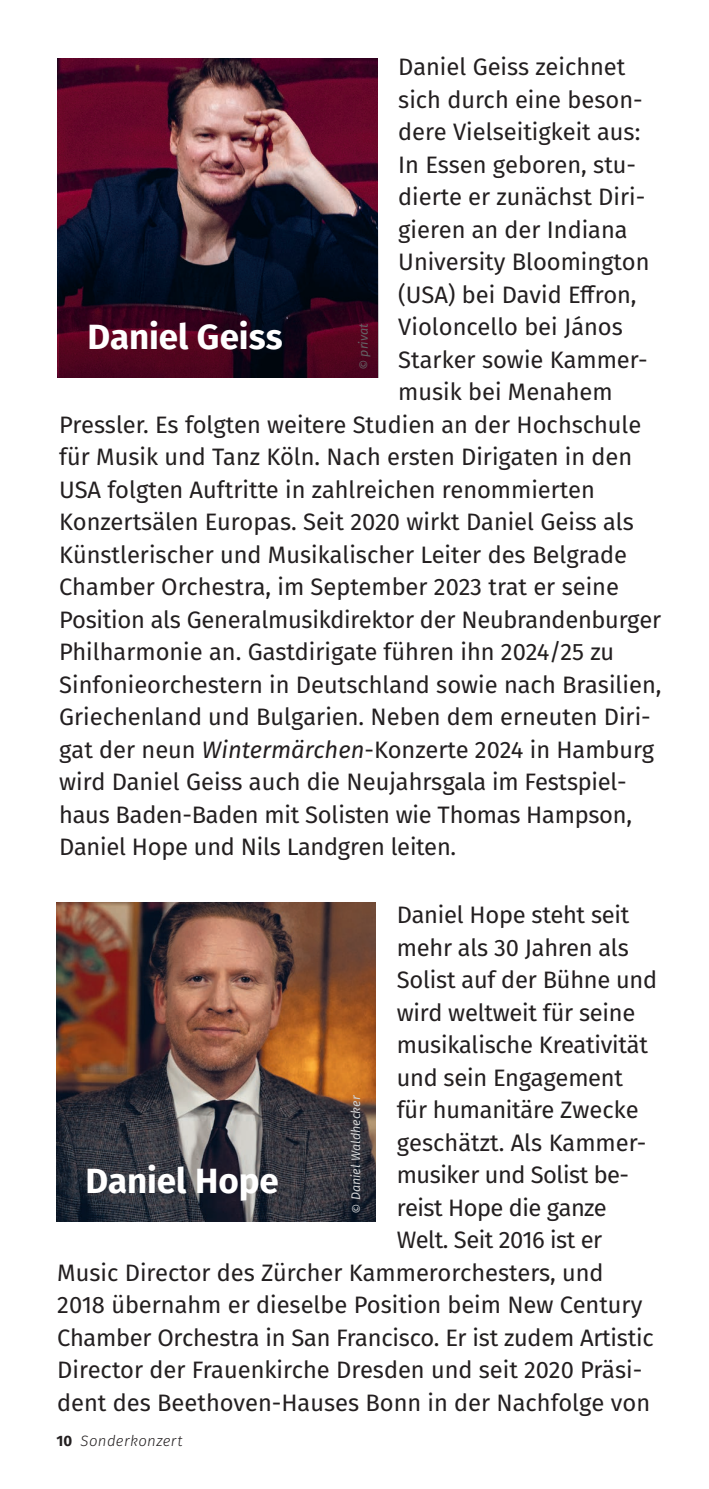
<style>
.page{position:relative;width:709px;height:1489px;background:#fff}
.page>*{position:absolute;margin:0;border:0;box-sizing:border-box;transform-origin:0 0}
.Künstler-Bio___Headline{font:700 35px "Fira Sans";letter-spacing:-.005em;color:#fff}
.Fließtext{font:23.75px/32.5px "Fira Sans";color:#231f20}
.Fließtext-2{font:23.75px/32.5px "Fira Sans";letter-spacing:-.02em;color:#231f20}
.t1{font:italic 300 15px "Fira Sans";letter-spacing:.025em;color:#231f20}
.Fotocredit{font:italic 12.5px "Fira Sans";color:#d1d2d4}
.Fotocredit-2{font:italic 12.5px "Fira Sans";color:#636366}
.s1{font-style:italic}
.s2{font-weight:700;font-style:normal}
</style>
<div class="page">
<img style="left:57px;top:902px;width:318px;height:319px">
<img style="left:58px;top:59px;width:319px;height:319px">
<svg style="left:59px;top:215px;width:319px;height:163px;background:#210d21"></svg>
<p class="Fließtext" style="left:398px;top:50px;width:229px">Daniel Geiss zeichnet</p>
<p class="Fließtext" style="left:398px;top:82px;width:246px">sich durch eine beson-</p>
<p class="Fließtext" style="left:398px;top:115px;width:244px">dere Vielseitigkeit aus:</p>
<p class="Fließtext" style="left:398px;top:147px;width:239px">In Essen geboren, stu-</p>
<p class="Fließtext" style="left:398px;top:180px;width:248px">dierte er zunächst Diri-</p>
<p class="Fließtext" style="left:398px;top:212px;width:231px">gieren an der Indiana</p>
<p class="Fließtext" style="left:398px;top:245px;width:253px">University Bloomington</p>
<p class="Fließtext" style="left:398px;top:277px;width:240px">(USA) bei David Effron,</p>
<p class="Fließtext" style="left:398px;top:310px;width:226px">Violoncello bei János</p>
<p class="Fließtext" style="left:398px;top:342px;width:251px">Starker sowie Kammer-</p>
<p class="Fließtext" style="left:398px;top:375px;width:216px">musik bei Menahem</p>
<p class="Fließtext" style="left:59px;top:407px;width:583px">Pressler. Es folgten weitere Studien an der Hochschule</p>
<p class="Fließtext" style="left:59px;top:440px;width:574px">für Musik und Tanz Köln. Nach ersten Dirigaten in den</p>
<p class="Fließtext" style="left:59px;top:472px;width:537px">USA folgten Auftritte in zahlreichen renommierten</p>
<p class="Fließtext" style="left:59px;top:505px;width:604px">Konzertsälen Europas. Seit 2020 wirkt Daniel Geiss als Künstlerischer und Musikalischer Leiter des Belgrade Chamber Orchestra, im September 2023 trat er seine Position als Generalmusikdirektor der Neubrandenburger Philharmonie an. Gastdirigate führen ihn 2024/25 zu Sinfonieorchestern in Deutschland sowie nach Brasilien, Griechenland und Bulgarien. Neben dem erneuten Diri&shy;gat der neun <span class="s1">Wintermärchen</span>-Konzerte 2024 in Hamburg wird Daniel Geiss auch die Neujahrsgala im Festspiel&shy;haus Baden-Baden mit Solisten wie Thomas Hampson, Daniel Hope und Nils Landgren leiten.</p>
<p class="Künstler-Bio___Headline" style="left:88px;top:308px;width:197px">Daniel Geiss</p>
<p class="Fotocredit-2" style="left:354px;top:370px;width:48px;rotate:-90deg">© privat</p>
<p class="Fließtext" style="left:397px;top:898px;width:262px">Daniel Hope steht seit mehr als 30 Jahren als<br>Solist auf der Bühne und wird weltweit für seine musikalische Kreativität und sein Engagement</p>
<p class="Fließtext" style="left:397px;top:1093px;width:251px">für humanitäre Zwecke geschätzt. Als Kammer-</p>
<p class="Fließtext-2" style="left:397px;top:1158px;width:234px">musiker und Solist be&shy;reist Hope die ganze<br>Welt. Seit 2016 ist er</p>
<p class="Fließtext" style="left:57px;top:1255px;width:548px">Music Director des Zürcher Kammerorchesters, und</p>
<p class="Fließtext" style="left:57px;top:1288px;width:598px">2018 übernahm er dieselbe Position beim New Century Chamber Orchestra in San Francisco. Er ist zudem Artistic Director der Frauenkirche Dresden und seit 2020 Präsi&shy;dent des Beethoven-Hauses Bonn in der Nachfolge von</p>
<p class="Fotocredit" style="left:346px;top:1213px;width:120px;rotate:-90deg">© Daniel Waldhecker</p>
<p class="Künstler-Bio___Headline" style="left:86px;top:1151px;width:195px">Daniel Hope</p>
<p class="t1" style="left:56px;top:1430px;width:128px"><span class="s2">10</span> Sonderkonzert</p>
</div>
